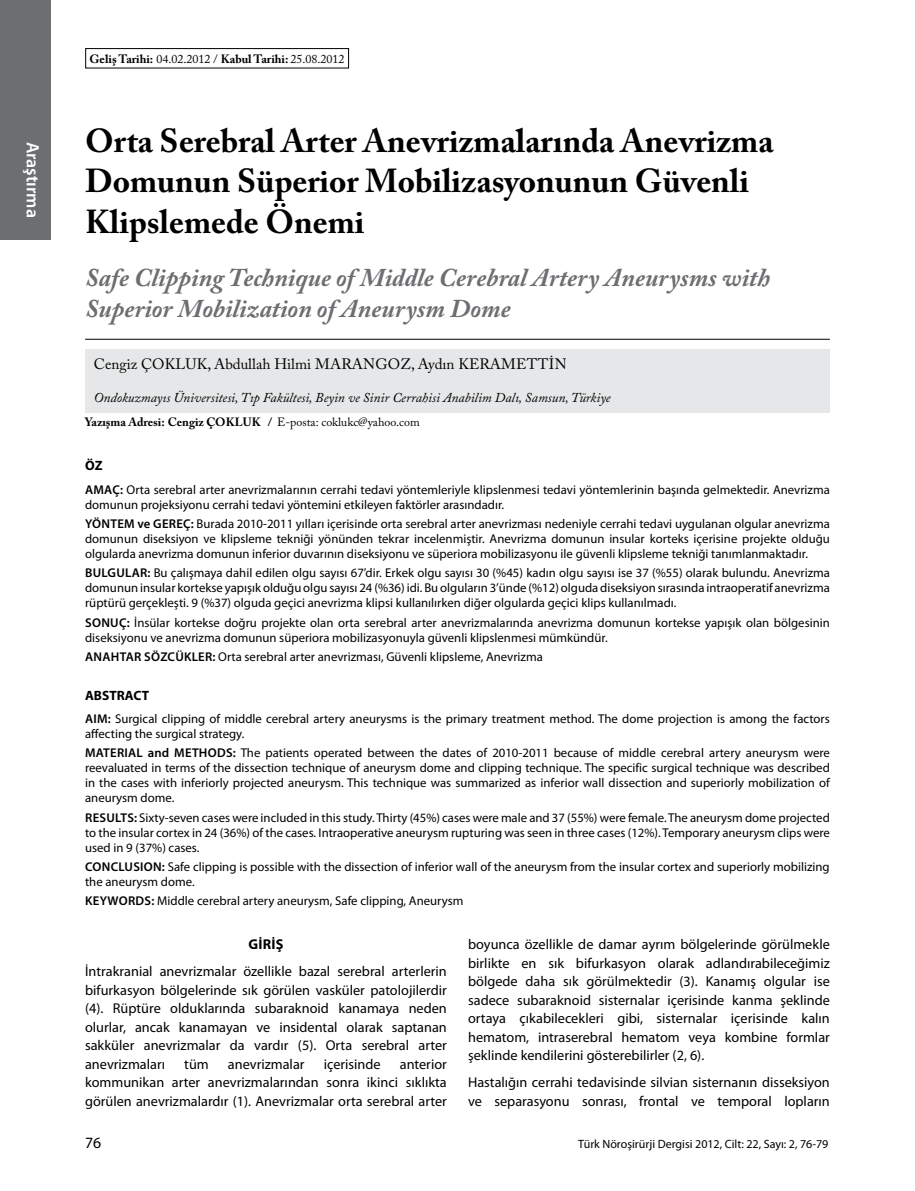
<style>
.page{position:relative;width:915px;height:1191px;background:#fff}
.page>*{position:absolute;margin:0;border:0;box-sizing:border-box;transform-origin:0 0}
.t1{font:700 33px/40.5px "Adobe Caslon Pro";color:#000}
.t2{font:italic 700 25.5px/31.5px "Adobe Caslon Pro";color:#6d6e71}
.t3{font:600 18px "Myriad Pro";color:#fff}
.t4{font:15.75px "Myriad Pro";color:#000}
.t5{font:15px "Adobe Caslon Pro";color:#000}
.t6{font:14.25px/18.6px "Myriad Pro";color:#000;text-align:justify}
.t7{font:700 14.25px "Myriad Pro";color:#000}
.t8{font:italic 13.5px "Adobe Caslon Pro";color:#000}
.t9{font:700 13.5px "Myriad Pro";color:#000}
.t10{font:12.75px/15px "Myriad Pro";color:#000}
.t11{font:600 12.75px "Myriad Pro";letter-spacing:.015em;color:#000}
.t12{font:700 12px "Adobe Caslon Pro";color:#000}
.t13{font:12px "Myriad Pro";color:#000}
.s1{font-weight:400}
.s2{font-weight:600}
</style>
<div class="page">
<div style="left:0;top:0;width:51px;height:240px;background:#6d6e71"></div>
<div style="left:85px;top:48px;width:264px;height:20px;border:1px solid #000"></div>
<hr style="left:85px;top:339px;width:744px;height:1px;background:#000">
<div style="left:85px;top:349px;width:744px;height:63px;background:#e6e7e8"></div>
<h3 class="t3" style="left:44px;top:142px;width:77px;rotate:90deg">ARAŞTIRMA</h3>
<p class="t12" style="left:89px;top:52px;width:256px">Geliş Tarihi: <span class="s1">04.02.2012 /</span> Kabul Tarihi: <span class="s1">25.08.2012</span></p>
<h1 class="t1" style="left:85px;top:120px;width:689px">Orta Serebral Arter Anevrizmalarında Anevrizma<br>Domunun Süperior Mobilizasyonunun Güvenli<br>Klipslemede Önemi</h1>
<h2 class="t2" style="left:85px;top:261px;width:686px">Safe Clipping Technique of Middle Cerebral Artery Aneurysms with<br>Superior Mobilization of Aneurysm Dome</h2>
<p class="t5" style="left:94px;top:355px;width:434px">Cengiz Çokluk, Abdullah Hilmi Marang oz, Aydın Keramett</p>
<p class="t5" style="left:548px;top:355px;width:19px">in</p>
<p class="t8" style="left:94px;top:390px;width:518px">Ondokuzmayıs Üniversitesi, Tıp Fakültesi, Beyin ve Sinir Cerrahisi Anabilim Dalı, Samsun, Türkiye</p>
<p class="t12" style="left:85px;top:414px;width:336px">Yazışma Adresi: Cengiz Çokluk / <span class="s1">E-posta: coklukc@yahoo.com</span></p>
<p class="t9" style="left:85px;top:457px;width:19px">ÖZ</p>
<p class="t10" style="left:85px;top:482px;width:746px"><span class="s2">AMAÇ:</span> Orta serebral arter anevrizmalarının cerrahi tedavi yöntemleriyle klipslenmesi tedavi yöntemlerinin başında gelmektedir. Anevrizma domunun projeksiyonu cerrahi tedavi yöntemini etkileyen faktörler arasındadır.</p>
<p class="t10" style="left:85px;top:516px;width:746px;text-align:justify"><span class="s2">YÖNTEM VE GEREÇ:</span> Burada 2010-2011 yılları içerisinde orta serebral arter anevrizması nedeniyle cerrahi tedavi uygulanan olgular anevrizma domunun diseksiyon ve klipsleme tekniği yönünden tekrar incelenmiştir. Anevrizma domunun insular korteks içerisine projekte olduğu olgularda anevrizma domunun inferior duvarının diseksiyonu ve süperiora mobilizasyonu ile güvenli klipsleme tekniği tanımlanmaktadır.</p>
<p class="t10" style="left:85px;top:565px;width:746px;text-align:justify"><span class="s2">BULGULAR:</span> Bu çalışmaya dahil edilen olgu sayısı 67’dir. Erkek olgu sayısı 30 (%45) kadın olgu sayısı ise 37 (%55) olarak bulundu. Anevrizma domunun insular kortekse yapışık olduğu olgu sayısı 24 (%36) idi. Bu olguların 3’ünde (%12) olguda diseksiyon sırasında intraoperatif anevrizma rüptürü gerçekleşti. 9 (%37) olguda geçici anevrizma klipsi kullanılırken diğer olgularda geçici klips kullanılmadı.</p>
<p class="t10" style="left:85px;top:614px;width:746px"><span class="s2">SONUÇ:</span> İnsülar kortekse doğru projekte olan orta serebral arter anevrizmalarında anevrizma domunun kortekse yapışık olan bölgesinin diseksiyonu ve anevrizma domunun süperiora mobilizasyonuyla güvenli klipslenmesi mümkündür.</p>
<p class="t10" style="left:85px;top:649px;width:459px"><span class="s2">ANAHTAR SÖZCÜKLER:</span> Orta serebral arter anevrizması, Güvenli klipsleme, Anevrizma</p>
<p class="t9" style="left:85px;top:686px;width:65px">ABSTRACT</p>
<p class="t10" style="left:85px;top:711px;width:746px"><span class="s2">AIM:</span> Surgical clipping of middle cerebral artery aneurysms is the primary treatment method. The dome projection is among the factors affecting the surgical strategy.</p>
<p class="t11" style="left:85px;top:745px;width:19px">MATER</p>
<p class="t11" style="left:125px;top:745px;width:69px">IAL AND METHO</p>
<p class="t10" style="left:85px;top:745px;width:746px;text-align:justify;text-indent:132px"><span class="s2">DS:</span> The patients operated between the dates of 2010-2011 because of middle cerebral artery aneurysm were reevaluated in terms of the dissection technique of aneurysm dome and clipping technique. The specific surgical technique was described in the cases with inferiorly projected aneurysm. This technique was summarized as inferior wall dissection and superiorly mobilization of aneurysm dome.</p>
<p class="t11" style="left:85px;top:809px;width:16px">RESULTS</p>
<p class="t10" style="left:85px;top:809px;width:746px;text-align:justify;text-indent:49px"><span class="s2">:</span> Sixty-seven cases were included in this study. Thirty (45%) cases were male and 37 (55%) were female. The aneurysm dome projected to the insular cortex in 24 (36%) of the cases. Intraoperative aneurysm rupturing was seen in three cases (12%). Temporary aneurysm clips were used in 9 (37%) cases.</p>
<p class="t11" style="left:85px;top:858px;width:17px">CONCLUS</p>
<p class="t10" style="left:85px;top:859px;width:745px;text-indent:55px"><span class="s2">ION:</span> Safe clipping is possible with the dissection of inferior wall of the aneurysm from the insular cortex and superiorly mobilizing the aneurysm dome.</p>
<p class="t10" style="left:85px;top:893px;width:379px"><span class="s2">KEYWORDS:</span> Middle cerebral artery aneurysm, Safe clipping, Aneurysm</p>
<p class="t7" style="left:248px;top:935px;width:17px">Giriş</p>
<p class="t6" style="left:85px;top:961px;width:363px">İntrakranial anevrizmalar özellikle bazal serebral arterlerin bifurkasyon bölgelerinde sık görülen vasküler patolojilerdir (4). Rüptüre olduklarında subaraknoid kanamaya neden olurlar, ancak kanamayan ve insidental olarak saptanan sakküler anevrizmalar da vardır (5). Orta serebral arter anevrizmaları</p>
<p class="t6" style="left:184px;top:1054px;width:26px">tüm</p>
<p class="t6" style="left:228px;top:1054px;width:78px">anevrizmalar</p>
<p class="t6" style="left:323px;top:1054px;width:58px">içerisinde</p>
<p class="t6" style="left:85px;top:1054px;width:363px;text-indent:314px">anterior kommunikan arter anevrizmalarından sonra ikinci sıklıkta görülen anevrizmalardır (1). Anevrizmalar orta serebral arter</p>
<p class="t6" style="left:468px;top:934px;width:363px">boyunca özellikle de damar ayrım bölgelerinde görülmekle birlikte en sık bifurkasyon olarak adlandırabileceğimiz bölgede daha sık görülmektedir (3). Kanamış olgular ise sadece subaraknoid sisternalar içerisinde kanma şeklinde ortaya çıkabilecekleri gibi, sisternalar içerisinde kalın hematom, intraserebral hematom veya kombine formlar şeklinde kendilerini gösterebilirler (2, 6).</p>
<p class="t6" style="left:468px;top:1073px;width:363px">Hastalığın cerrahi tedavisinde silvian sisternanın disseksiyon ve separasyonu sonrası, frontal ve temporal lopların</p>
<p class="t4" style="left:85px;top:1133px;width:18px">76</p>
<p class="t13" style="left:578px;top:1137px;width:251px">Türk Nöroşirürji Dergisi 2012, Cilt: 22, Sayı: 2, 76-79</p>
</div>
